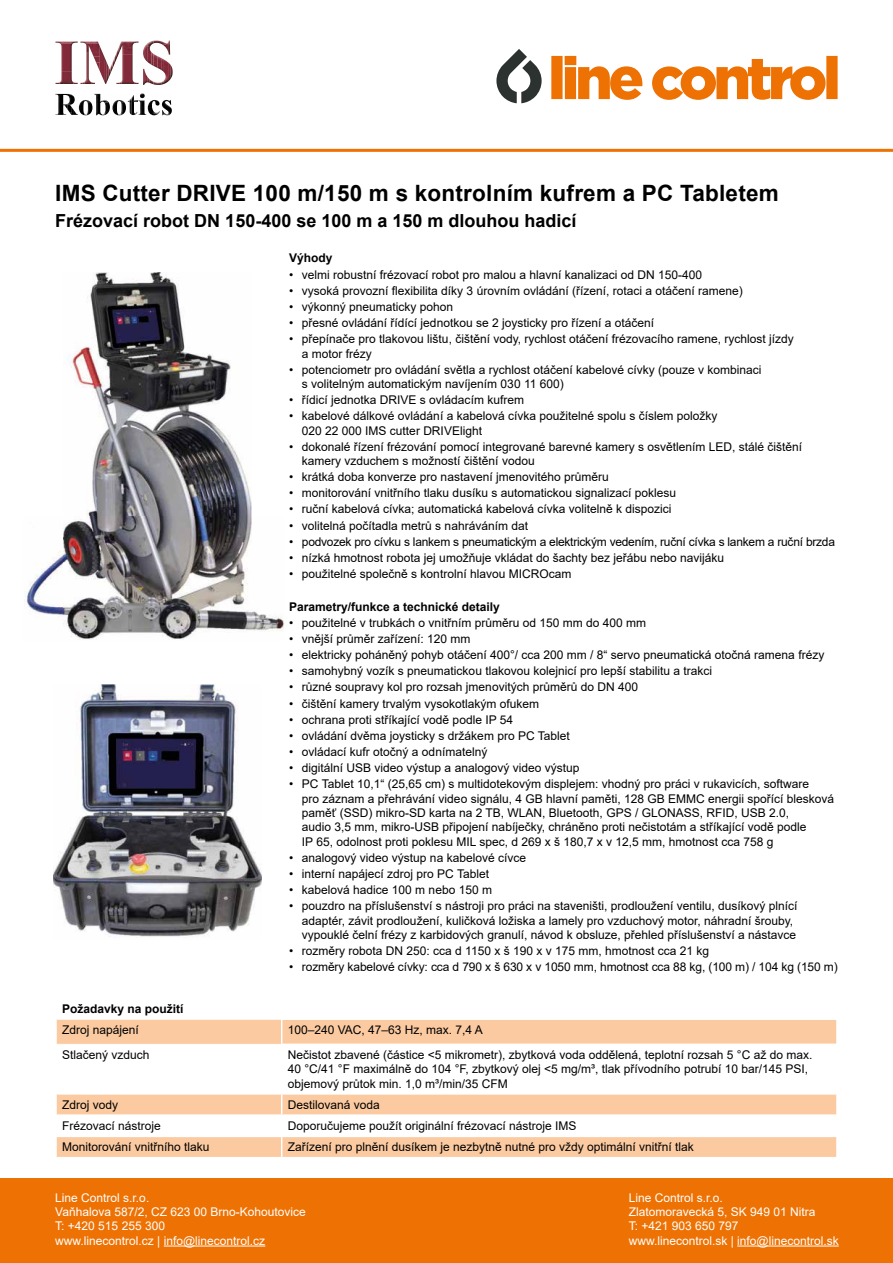
<style>
.page{position:relative;width:893px;height:1263px;background:#fff}
.page>*{position:absolute;margin:0;border:0;box-sizing:border-box;transform-origin:0 0}
.t1{font:700 22.5px "Arial";letter-spacing:.01em;color:#000}
.t2{font:700 18px "Arial";color:#000}
.t3{font:12px/14.4px "Arial";color:#000}
.t4{font:12px/14.4px "Arial";color:#fff}
.t5{font:12px "Arial";letter-spacing:-.02em;color:#000}
.t6{font:700 12px "Arial";color:#000}
</style>
<div class="page">
<hr style="left:0;top:149px;width:893px;height:3px;background:#ee7203">
<div style="left:0;top:1178px;width:893px;height:85px;background:#ee7203"></div>
<hr style="left:164px;top:1245px;width:101px;height:1px;background:#fff">
<hr style="left:737px;top:1245px;width:102px;height:1px;background:#fff">
<svg style="left:551px;top:56px;width:287px;height:44px"></svg>
<svg style="left:496px;top:49px;width:46px;height:54px"></svg>
<svg style="left:55px;top:93px;width:117px;height:23px"></svg>
<svg style="left:55px;top:40px;width:118px;height:45px"></svg>
<img style="left:66px;top:273px;width:185px;height:244px">
<img style="left:24px;top:517px;width:260px;height:123px">
<img style="left:53px;top:684px;width:209px;height:254px">
<svg style="left:57px;top:1020px;width:779px;height:137px"></svg>
<hr style="left:57px;top:1044px;width:224px;height:1px;background:#fff">
<hr style="left:281px;top:1045px;width:1px;height:48px;background:#fff">
<svg style="left:281px;top:1020px;width:1px;height:23px"></svg>
<hr style="left:281px;top:1043px;width:557px;height:2px;background:#fff">
<hr style="left:282px;top:1093px;width:556px;height:1px;background:#fff">
<hr style="left:282px;top:1114px;width:556px;height:2px;background:#fff">
<hr style="left:282px;top:1136px;width:556px;height:1px;background:#fff">
<hr style="left:55px;top:1093px;width:227px;height:1px;background:#fff">
<hr style="left:55px;top:1114px;width:227px;height:2px;background:#fff">
<hr style="left:55px;top:1136px;width:227px;height:1px;background:#fff">
<svg style="left:281px;top:1094px;width:1px;height:63px"></svg>
<h1 class="t1" style="left:55px;top:178px;width:725px">IMS Cutter DRIVE 100 m/150 m s kontrolním kufrem a PC Tabletem</h1>
<h2 class="t2" style="left:55px;top:208px;width:523px">Frézovací robot DN 150-400 se 100 m a 150 m dlouhou hadicí</h2>
<p class="t6" style="left:289px;top:249px;width:45px">Výhody</p>
<p class="t3" style="left:289px;top:267px;width:414px">• velmi robustní frézovací robot pro malou a hlavní kanalizaci od DN 150-400</p>
<p class="t3" style="left:289px;top:283px;width:455px">• vysoká provozní flexibilita díky 3 úrovním ovládání (řízení, rotaci a otáčení ramene)</p>
<p class="t3" style="left:289px;top:299px;width:166px">• výkonný pneumaticky pohon</p>
<p class="t3" style="left:289px;top:315px;width:366px">• přesné ovládání řídící jednotkou se 2 joysticky pro řízení a otáčení</p>
<p class="t3" style="left:302px;top:332px;width:494px;text-indent:-13px">• přepínače pro tlakovou lištu, čištění vody, rychlost otáčení frézovacího ramene, rychlost jízdy a motor frézy</p>
<p class="t3" style="left:302px;top:362px;width:461px;text-indent:-13px">• potenciometr pro ovládání světla a rychlost otáčení kabelové cívky (pouze v kombinaci s volitelným automatickým navíjením 030 11 600)</p>
<p class="t3" style="left:289px;top:393px;width:236px">• řídicí jednotka DRIVE s ovládacím kufrem</p>
<p class="t3" style="left:302px;top:409px;width:417px;text-indent:-13px">• kabelové dálkové ovládání a kabelová cívka použitelné spolu s číslem položky<br>020 22 000 IMS cutter DRIVElight</p>
<p class="t3" style="left:302px;top:439px;width:502px;text-indent:-13px">• dokonalé řízení frézování pomocí integrované barevné kamery s osvětlením LED, stálé čištění kamery vzduchem s možností čištění vodou</p>
<p class="t3" style="left:289px;top:470px;width:321px">• krátká doba konverze pro nastavení jmenovitého průměru</p>
<p class="t3" style="left:289px;top:486px;width:388px">• monitorování vnitřního tlaku dusíku s automatickou signalizací poklesu</p>
<p class="t3" style="left:289px;top:502px;width:384px">• ruční kabelová cívka; automatická kabelová cívka volitelně k dispozici</p>
<p class="t3" style="left:289px;top:518px;width:240px">• volitelná počítadla metrů s nahráváním dat</p>
<p class="t5" style="left:289px;top:533px;width:547px">• podvozek pro cívku s lankem s pneumatickým a elektrickým vedením, ruční cívka s lankem a ruční brzda</p>
<p class="t3" style="left:289px;top:550px;width:436px">• nízká hmotnost robota jej umožňuje vkládat do šachty bez jeřábu nebo navijáku</p>
<p class="t3" style="left:289px;top:566px;width:284px">• použitelné společně s kontrolní hlavou MICROcam</p>
<p class="t6" style="left:289px;top:598px;width:212px">Parametry/funkce a technické detaily</p>
<p class="t3" style="left:289px;top:615px;width:358px">• použitelné v trubkách o vnitřním průměru od 150 mm do 400 mm</p>
<p class="t3" style="left:289px;top:632px;width:183px">• vnější průměr zařízení: 120 mm</p>
<p class="t3" style="left:289px;top:648px;width:537px">• elektricky poháněný pohyb otáčení 400°/ cca 200 mm / 8“ servo pneumatická otočná ramena frézy</p>
<p class="t3" style="left:289px;top:664px;width:424px">• samohybný vozík s pneumatickou tlakovou kolejnicí pro lepší stabilitu a trakci</p>
<p class="t3" style="left:289px;top:680px;width:350px">• různé soupravy kol pro rozsah jmenovitých průměrů do DN 400</p>
<p class="t3" style="left:289px;top:696px;width:252px">• čištění kamery trvalým vysokotlakým ofukem</p>
<p class="t3" style="left:289px;top:712px;width:225px">• ochrana proti stříkající vodě podle IP 54</p>
<p class="t3" style="left:289px;top:728px;width:282px">• ovládání dvěma joysticky s držákem pro PC Tablet</p>
<p class="t3" style="left:289px;top:744px;width:200px">• ovládací kufr otočný a odnímatelný</p>
<p class="t3" style="left:289px;top:760px;width:292px">• digitální USB video výstup a analogový video výstup</p>
<p class="t3" style="left:302px;top:777px;width:534px;text-indent:-13px">• PC Tablet 10,1“ (25,65 cm) s multidotekovým displejem: vhodný pro práci v rukavicích, software<br>pro záznam a přehrávání video signálu, 4 GB hlavní paměti, 128 GB EMMC energii spořící blesková paměť (SSD) mikro-SD karta na 2 TB, WLAN, Bluetooth, GPS / GLONASS, RFID, USB 2.0,<br>audio 3,5 mm, mikro-USB připojení nabíječky, chráněno proti nečistotám a stříkající vodě podle<br>IP 65, odolnost proti poklesu MIL spec, d 269 x š 180,7 x v 12,5 mm, hmotnost cca 758 g</p>
<p class="t3" style="left:289px;top:850px;width:238px">• analogový video výstup na kabelové cívce</p>
<p class="t3" style="left:289px;top:866px;width:201px">• interní napájecí zdroj pro PC Tablet</p>
<p class="t3" style="left:289px;top:882px;width:204px">• kabelová hadice 100 m nebo 150 m</p>
<p class="t3" style="left:302px;top:899px;width:497px;text-indent:-13px">• pouzdro na příslušenství s nástroji pro práci na staveništi, prodloužení ventilu, dusíkový plnící adaptér, závit prodloužení, kuličková ložiska a lamely pro vzduchový motor, náhradní šrouby, vypouklé čelní frézy z karbidových granulí, návod k obsluze, přehled příslušenství a nástavce</p>
<p class="t3" style="left:289px;top:943px;width:422px">• rozměry robota DN 250: cca d 1150 x š 190 x v 175 mm, hmotnost cca 21 kg</p>
<p class="t3" style="left:289px;top:960px;width:550px">• rozměry kabelové cívky: cca d 790 x š 630 x v 1050 mm, hmotnost cca 88 kg, (100 m) / 104 kg (150 m)</p>
<p class="t6" style="left:62px;top:1000px;width:123px">Požadavky na použití</p>
<p class="t3" style="left:62px;top:1022px;width:78px">Zdroj napájení</p>
<p class="t3" style="left:288px;top:1022px;width:197px">100–240 VAC, 47–63 Hz, max. 7,4 A</p>
<p class="t3" style="left:62px;top:1047px;width:89px">Stlačený vzduch</p>
<p class="t3" style="left:288px;top:1047px;width:526px">Nečistot zbavené (částice &lt;5 mikrometr), zbytková voda oddělená, teplotní rozsah 5 °C až do max.<br>40 °C/41 °F maximálně do 104 °F, zbytkový olej &lt;5 mg/m³, tlak přívodního potrubí 10 bar/145 PSI, objemový průtok min. 1,0 m³/min/35 CFM</p>
<p class="t3" style="left:62px;top:1097px;width:58px">Zdroj vody</p>
<p class="t3" style="left:288px;top:1097px;width:94px">Destilovaná voda</p>
<p class="t3" style="left:62px;top:1118px;width:100px">Frézovací nástroje</p>
<p class="t3" style="left:288px;top:1118px;width:290px">Doporučujeme použít originální frézovací nástroje IMS</p>
<p class="t3" style="left:62px;top:1140px;width:149px">Monitorování vnitřního tlaku</p>
<p class="t3" style="left:288px;top:1140px;width:408px">Zařízení pro plnění dusíkem je nezbytně nutné pro vždy optimální vnitřní tlak</p>
<p class="t4" style="left:55px;top:1190px;width:252px">Line Control s.r.o.<br>Vaňhalova 587/2, CZ 623 00 Brno-Kohoutovice<br>T: +420 515 255 300<br>www.linecontrol.cz | info@linecontrol.cz</p>
<p class="t4" style="left:629px;top:1190px;width:212px">Line Control s.r.o.<br>Zlatomoravecká 5, SK 949 01 Nitra<br>T: +421 903 650 797 www.linecontrol.sk | info@linecontrol.sk</p>
</div>
